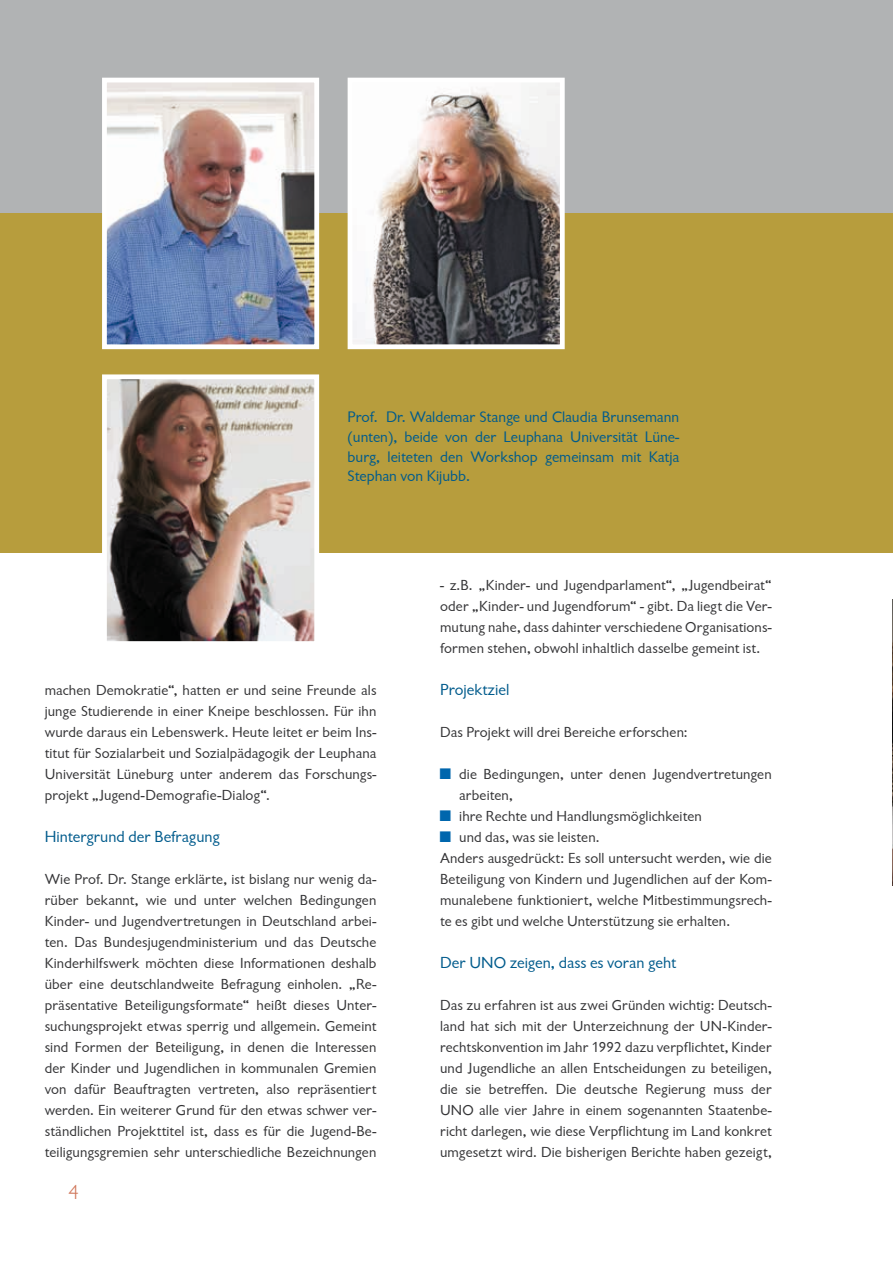
<style>
.page{position:relative;width:893px;height:1263px;background:#fff}
.page>*{position:absolute;margin:0;border:0;box-sizing:border-box;transform-origin:0 0}
.t1{font:300 21px "Chantilly";color:#d0775a}
.t2{font:16.5px "Chantilly";color:#005b8c}
.t3{font:15.75px/20px "Chantilly";color:#005b8c;text-align:justify}
.t4{font:15px/21px "Chantilly";letter-spacing:.01em;color:#343436;text-align:justify}
.s1{font-size:15.75px;color:#0066ad}
</style>
<div class="page">
<hr style="left:892px;top:553px;width:1px;height:121px;background:#b79d3d">
<div style="left:0;top:0;width:893px;height:213px;background:#b1b3b4"></div>
<div style="left:0;top:213px;width:893px;height:340px;background:#b79d3d"></div>
<img style="left:354px;top:84px;width:205px;height:259px">
<div style="left:348px;top:78px;width:217px;height:271px;border:5px solid #fff"></div>
<img style="left:108px;top:84px;width:205px;height:259px">
<div style="left:102px;top:78px;width:217px;height:271px;border:5px solid #fff"></div>
<img style="left:108px;top:380px;width:205px;height:260px">
<div style="left:102px;top:374px;width:217px;height:272px;border:5px solid #fff"></div>
<hr style="left:892px;top:821px;width:1px;height:442px;background:#b1b3b4">
<img style="left:892px;top:600px;width:1px;height:285px">
<p class="t3" style="left:348px;top:407px;width:333px">Prof. Dr. Waldemar Stange und Claudia Brunsemann (unten), beide von der Leuphana Universität Lüne&shy;burg, leiteten den Workshop gemeinsam mit Katja Stephan von Kijubb.</p>
<p class="t4" style="left:45px;top:679px;width:333px">machen Demokratie“, hatten er und seine Freunde als junge Studierende in einer Kneipe beschlossen. Für ihn wurde daraus ein Lebenswerk. Heute leitet er beim Ins&shy;titut für Sozialarbeit und Sozialpädagogik der Leuphana Universität Lüneburg unter anderem das Forschungs&shy;projekt „Jugend-Demografie-Dialog“.</p>
<p class="t2" style="left:45px;top:827px;width:177px">Hintergrund der Befragung</p>
<p class="t4" style="left:45px;top:868px;width:333px">Wie Prof. Dr. Stange erklärte, ist bislang nur wenig da&shy;rüber bekannt, wie und unter welchen Bedingungen Kinder- und Jugendvertretungen in Deutschland arbei&shy;ten. Das Bundesjugendministerium und das Deutsche Kinderhilfswerk möchten diese Informationen deshalb über eine deutschlandweite Befragung einholen. „Re&shy;präsentative Beteiligungsformate“ heißt dieses Unter&shy;suchungsprojekt etwas sperrig und allgemein. Gemeint sind Formen der Beteiligung, in denen die Interessen der Kinder und Jugendlichen in kommunalen Gremien von dafür Beauftragten vertreten, also repräsentiert werden. Ein weiterer Grund für den etwas schwer ver&shy;ständlichen Projekttitel ist, dass es für die Jugend-Be&shy;teiligungsgremien sehr unterschiedliche Bezeichnungen</p>
<h1 class="t1" style="left:68px;top:1181px;width:12px">4</h1>
<p class="t4" style="left:440px;top:574px;width:333px">- z.B. „Kinder- und Jugendparlament“, „Jugendbeirat“ oder „Kinder- und Jugendforum“ - gibt. Da liegt die Ver&shy;mutung nahe, dass dahinter verschiedene Organisations&shy;formen stehen, obwohl inhaltlich dasselbe gemeint ist.</p>
<p class="t2" style="left:440px;top:680px;width:71px">Projektziel</p>
<p class="t4" style="left:440px;top:721px;width:249px">Das Projekt will drei Bereiche erforschen:</p>
<p class="t4" style="left:459px;top:763px;width:314px;text-indent:-19px"><span class="s1">■</span> die Bedingungen, unter denen Jugendvertretungen arbeiten,</p>
<p class="t4" style="left:440px;top:805px;width:263px"><span class="s1">■</span> ihre Rechte und Handlungsmöglichkeiten</p>
<p class="t4" style="left:440px;top:826px;width:333px;text-align:left"><span class="s1">■</span> und das, was sie leisten.<br>Anders ausgedrückt: Es soll untersucht werden, wie die Beteiligung von Kindern und Jugendlichen auf der Kom&shy;munalebene funktioniert, welche Mitbestimmungsrech&shy;te es gibt und welche Unterstützung sie erhalten.</p>
<p class="t2" style="left:440px;top:953px;width:238px">Der UNO zeigen, dass es voran geht</p>
<p class="t4" style="left:440px;top:994px;width:333px">Das zu erfahren ist aus zwei Gründen wichtig: Deutsch&shy;land hat sich mit der Unterzeichnung der UN-Kinder&shy;rechtskonvention im Jahr 1992 dazu verpflichtet, Kinder und Jugendliche an allen Entscheidungen zu beteiligen, die sie betreffen. Die deutsche Regierung muss der UNO alle vier Jahre in einem sogenannten Staatenbe&shy;richt darlegen, wie diese Verpflichtung im Land konkret umgesetzt wird. Die bisherigen Berichte haben gezeigt,</p>
</div>
